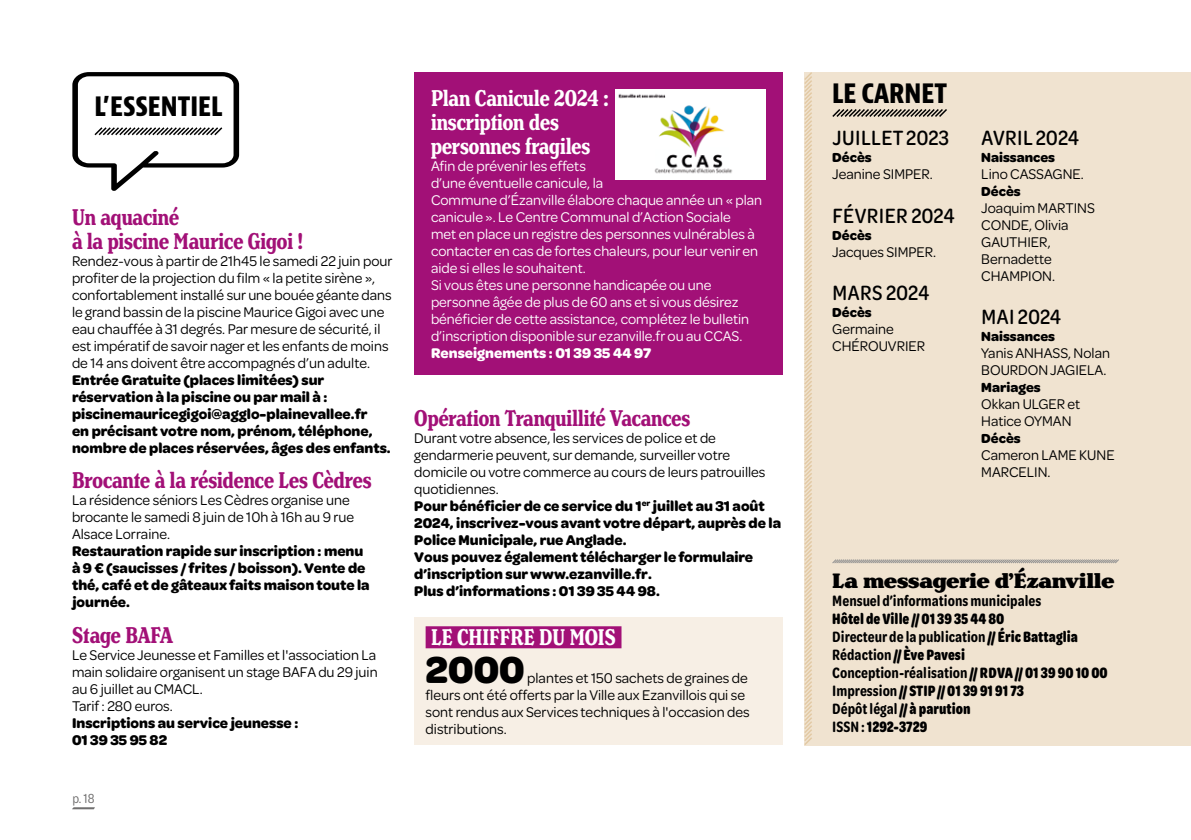
<style>
.page{position:relative;width:1191px;height:840px;background:#fff}
.page>*{position:absolute;margin:0;border:0;box-sizing:border-box;transform-origin:0 0}
.t1{font:700 40px "Omnes";color:#000}
.t2{font:700 condensed 26px "Bernina Sans";color:#000}
.t3{font:700 extra-condensed 24px/24px "Henriette";color:#a21077}
.t4{font:700 extra-condensed 24px/24px "Henriette";color:#fff}
.t5{font:500 22px "Omnes Cond";letter-spacing:.02em;color:#000}
.t6{font:900 22px "Henriette";color:#000}
.t7{font:500 22px "Omnes Cond";color:#000}
.t8{font:700 16px/18px "Omnes Narrow";color:#000}
.t9{font:600 16px "Omnes Narrow";color:#000}
.t10{font:15px/17px "Omnes";color:#000}
.t11{font:700 15px/17px "Omnes";color:#000}
.t12{font:15px/17px "Omnes";color:#fff}
.t13{font:700 15px "Omnes";color:#fff}
.t14{font:700 14px "Omnes";color:#000}
.t15{font:14px "Omnes Narrow";color:#706f6f}
.s1{font-weight:400}
.s2{font-weight:600}
</style>
<div class="page">
<svg style="left:72px;top:807px;width:23px;height:2px"></svg>
<svg style="left:72px;top:72px;width:167px;height:119px"></svg>
<div style="left:414px;top:72px;width:368px;height:302px;background:#a21077"></div>
<div style="left:804px;top:72px;width:387px;height:672px;background:#f0e3d0"></div>
<svg style="left:804px;top:72px;width:9px;height:674px"></svg>
<svg style="left:832px;top:109px;width:115px;height:8px"></svg>
<svg style="left:832px;top:559px;width:287px;height:4px"></svg>
<div style="left:414px;top:617px;width:369px;height:127px;background:#f7efe5"></div>
<div style="left:425px;top:626px;width:196px;height:22px;background:#a21077"></div>
<img style="left:615px;top:89px;width:150px;height:91px">
<h2 class="t2" style="left:94px;top:90px;width:129px">L’ESSENTIEL</h2>
<h3 class="t4" style="left:431px;top:86px;width:179px">Plan Canicule 2024 : inscription des personnes fragiles</h3>
<p class="t12" style="left:431px;top:156px;width:333px">Afin de prévenir les effets<br>d’une éventuelle canicule, la<br>Commune d’Ézanville élabore chaque année un « plan canicule ». Le Centre Communal d’Action Sociale<br>met en place un registre des personnes vulnérables à contacter en cas de fortes chaleurs, pour leur venir en aide si elles le souhaitent.<br>Si vous êtes une personne handicapée ou une personne âgée de plus de 60 ans et si vous désirez bénéficier de cette assistance, complétez le bulletin d’inscription disponible sur ezanville.fr ou au CCAS.</p>
<p class="t13" style="left:431px;top:342px;width:222px">Renseignements : 01 39 35 44 97</p>
<h3 class="t3" style="left:72px;top:205px;width:233px">Un aquaciné<br>à la piscine Maurice Gigoi !</h3>
<p class="t10" style="left:72px;top:251px;width:322px">Rendez-vous à partir de 21h45 le samedi 22 juin pour profiter de la projection du film « la petite sirène », confortablement installé sur une bouée géante dans le grand bassin de la piscine Maurice Gigoi avec une eau chauffée à 31 degrés. Par mesure de sécurité, il est impératif de savoir nager et les enfants de moins de 14 ans doivent être accompagnés d’un adulte.</p>
<p class="t11" style="left:72px;top:370px;width:320px">Entrée Gratuite (places limitées) sur réservation à la piscine ou par mail à : piscinemauricegigoi@agglo-plainevallee.fr<br>en précisant votre nom, prénom, téléphone, nombre de places réservées, âges des enfants.</p>
<h3 class="t3" style="left:72px;top:468px;width:301px">Brocante à la résidence Les Cèdres</h3>
<p class="t10" style="left:72px;top:490px;width:283px">La résidence séniors Les Cèdres organise une brocante le samedi 8 juin de 10h à 16h au 9 rue<br>Alsace Lorraine.</p>
<p class="t11" style="left:72px;top:541px;width:299px">Restauration rapide sur inscription : menu à 9 € (saucisses / frites / boisson). Vente de thé, café et de gâteaux faits maison toute la journée.</p>
<h3 class="t3" style="left:72px;top:623px;width:102px">Stage BAFA</h3>
<p class="t10" style="left:72px;top:645px;width:307px">Le Service Jeunesse et Familles et l'association La main solidaire organisent un stage BAFA du 29 juin au 6 juillet au CMACL.<br>Tarif : 280 euros.</p>
<p class="t11" style="left:72px;top:713px;width:228px">Inscriptions au service jeunesse :<br>01 39 35 95 82</p>
<h3 class="t3" style="left:414px;top:406px;width:277px">Opération Tranquillité Vacances</h3>
<p class="t11" style="left:414px;top:428px;width:368px"><span class="s1">Durant votre absence, les services de police et de gendarmerie peuvent, sur demande, surveiller votre domicile ou votre commerce au cours de leurs patrouilles quotidiennes.<br></span>Pour bénéficier de ce service du 1<sup>er</sup> juillet au 31 août 2024, inscrivez-vous avant votre départ, auprès de la Police Municipale, rue Anglade.<br>Vous pouvez également télécharger le formulaire d’inscription sur www.ezanville.fr.<br>Plus d’informations : 01 39 35 44 98.</p>
<h3 class="t4" style="left:431px;top:625px;width:186px">LE CHIFFRE DU MOIS</h3>
<h1 class="t1" style="left:425px;top:640px;width:101px">2000</h1>
<p class="t10" style="left:425px;top:667px;width:325px;text-indent:102px">plantes et 150 sachets de graines de fleurs ont été offerts par la Ville aux Ezanvillois qui se sont rendus aux Services techniques à l'occasion des distributions.</p>
<p class="t15" style="left:72px;top:789px;width:24px">p. 18</p>
<h2 class="t2" style="left:832px;top:78px;width:116px">LE CARNET</h2>
<h3 class="t5" style="left:832px;top:123px;width:118px">JUILLET 2023</h3>
<p class="t14" style="left:832px;top:147px;width:41px">Décès</p>
<p class="t10" style="left:832px;top:165px;width:102px">Jeanine SIMPER.</p>
<h3 class="t5" style="left:832px;top:200px;width:124px">FÉVRIER 2024</h3>
<p class="t14" style="left:832px;top:225px;width:41px">Décès</p>
<p class="t10" style="left:832px;top:242px;width:105px">Jacques SIMPER.</p>
<h3 class="t5" style="left:832px;top:278px;width:98px">MARS 2024</h3>
<p class="t14" style="left:832px;top:302px;width:41px">Décès</p>
<p class="t10" style="left:832px;top:319px;width:94px">Germaine<br>CHÉROUVRIER</p>
<h3 class="t7" style="left:981px;top:123px;width:99px">AVRIL 2024</h3>
<p class="t14" style="left:981px;top:147px;width:75px">Naissances</p>
<p class="t10" style="left:981px;top:165px;width:104px">Lino CASSAGNE.</p>
<p class="t14" style="left:981px;top:181px;width:41px">Décès</p>
<p class="t10" style="left:981px;top:198px;width:115px">Joaquim MARTINS<br>CONDE, Olivia<br>GAUTHIER,<br>Bernadette<br>CHAMPION.</p>
<h3 class="t5" style="left:981px;top:302px;width:81px">MAI 2024</h3>
<p class="t14" style="left:981px;top:326px;width:75px">Naissances</p>
<p class="t10" style="left:981px;top:344px;width:130px">Yanis ANHASS, Nolan<br>BOURDON JAGIELA.</p>
<p class="t14" style="left:981px;top:377px;width:61px">Mariages</p>
<p class="t10" style="left:981px;top:394px;width:100px">Okkan ULGER et<br>Hatice OYMAN</p>
<p class="t14" style="left:981px;top:428px;width:41px">Décès</p>
<p class="t10" style="left:981px;top:445px;width:135px">Cameron LAME KUNE<br>MARCELIN.</p>
<h3 class="t6" style="left:832px;top:566px;width:284px">La messagerie d’Ézanville</h3>
<p class="t9" style="left:832px;top:589px;width:211px">Mensuel d’informations municipales</p>
<p class="t8" style="left:832px;top:608px;width:277px">Hôtel de Ville // 01 39 35 44 80<br><span class="s2">Directeur de la publication</span> // Éric Battaglia<br><span class="s2">Rédaction</span> // Ève Pavesi<br><span class="s2">Conception-réalisation</span> // RDVA // 01 39 90 10 00<br><span class="s2">Impression</span> // STIP // 01 39 91 91 73<br><span class="s2">Dépôt légal</span> // à parution<br><span class="s2">ISSN :</span> 1292-3729</p>
</div>
